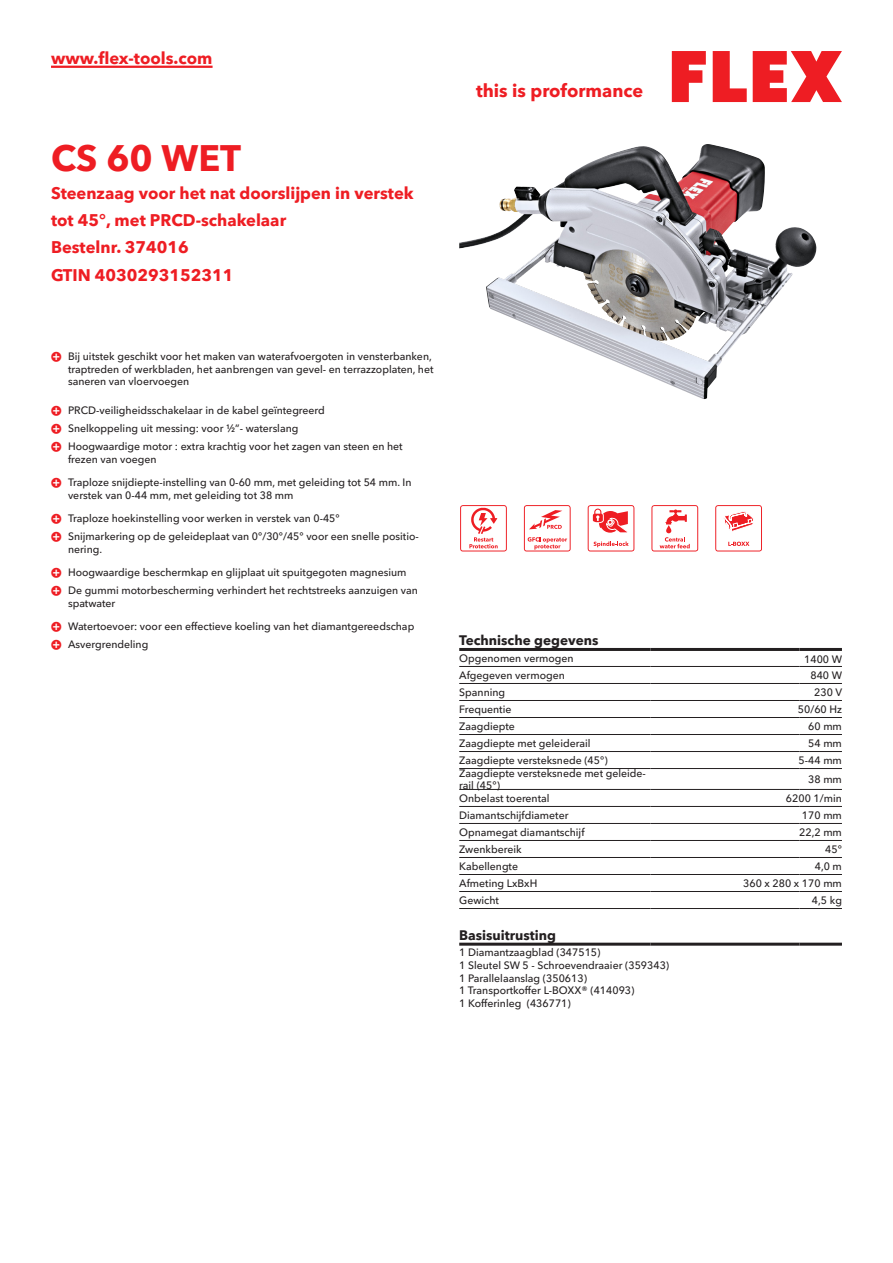
<style>
.page{position:relative;width:893px;height:1263px;background:#fff}
.page>*{position:absolute;margin:0;border:0;box-sizing:border-box;transform-origin:0 0}
.CB_AF_Product-name{font:700 36px "Avenir Next W1 G";color:#ee1d23}
.t1{font:700 18px "Avenir Next W1 G";color:#ee1d23}
.CB_AF_Product-short{font:700 16.5px/27px "Avenir Next W1 G";color:#ee1d23}
.CB_AF_Order-number{font:700 16.5px "Avenir Next W1 G";color:#ee1d23}
.CB_AF_Table-headline{font:700 13.5px "Avenir Next W1 G";color:#231f20}
.CB_AF_Table-specific{font:500 10.5px/12.6px "Avenir Next W1 G";color:#231f20}
</style>
<div class="page">
<svg style="left:672px;top:51px;width:34px;height:51px"></svg>
<svg style="left:713px;top:51px;width:34px;height:51px"></svg>
<svg style="left:753px;top:51px;width:89px;height:51px"></svg>
<hr style="left:51px;top:66px;width:162px;height:2px;background:#ee1d23">
<img style="left:459px;top:144px;width:334px;height:255px">
<hr style="left:459px;top:666px;width:192px;height:1px;background:#231f20">
<hr style="left:651px;top:666px;width:148px;height:1px;background:#231f20">
<hr style="left:799px;top:666px;width:43px;height:1px;background:#231f20">
<hr style="left:459px;top:683px;width:192px;height:1px;background:#231f20">
<hr style="left:651px;top:683px;width:148px;height:1px;background:#231f20">
<hr style="left:799px;top:683px;width:43px;height:1px;background:#231f20">
<hr style="left:459px;top:700px;width:192px;height:1px;background:#231f20">
<hr style="left:651px;top:700px;width:148px;height:1px;background:#231f20">
<hr style="left:799px;top:700px;width:43px;height:1px;background:#231f20">
<hr style="left:459px;top:717px;width:192px;height:1px;background:#231f20">
<hr style="left:651px;top:717px;width:148px;height:1px;background:#231f20">
<hr style="left:799px;top:717px;width:43px;height:1px;background:#231f20">
<hr style="left:459px;top:734px;width:192px;height:1px;background:#231f20">
<hr style="left:651px;top:734px;width:148px;height:1px;background:#231f20">
<hr style="left:799px;top:734px;width:43px;height:1px;background:#231f20">
<hr style="left:459px;top:751px;width:192px;height:1px;background:#231f20">
<hr style="left:651px;top:751px;width:148px;height:1px;background:#231f20">
<hr style="left:799px;top:751px;width:43px;height:1px;background:#231f20">
<hr style="left:459px;top:768px;width:192px;height:1px;background:#231f20">
<hr style="left:651px;top:768px;width:148px;height:1px;background:#231f20">
<hr style="left:799px;top:768px;width:43px;height:1px;background:#231f20">
<hr style="left:459px;top:789px;width:192px;height:1px;background:#231f20">
<hr style="left:651px;top:789px;width:148px;height:1px;background:#231f20">
<hr style="left:799px;top:789px;width:43px;height:1px;background:#231f20">
<hr style="left:459px;top:806px;width:192px;height:1px;background:#231f20">
<hr style="left:651px;top:806px;width:148px;height:1px;background:#231f20">
<hr style="left:799px;top:806px;width:43px;height:1px;background:#231f20">
<hr style="left:459px;top:823px;width:192px;height:1px;background:#231f20">
<hr style="left:651px;top:823px;width:148px;height:1px;background:#231f20">
<hr style="left:799px;top:823px;width:43px;height:1px;background:#231f20">
<hr style="left:459px;top:840px;width:192px;height:1px;background:#231f20">
<hr style="left:651px;top:840px;width:148px;height:1px;background:#231f20">
<hr style="left:799px;top:840px;width:43px;height:1px;background:#231f20">
<hr style="left:459px;top:857px;width:192px;height:1px;background:#231f20">
<hr style="left:651px;top:857px;width:148px;height:1px;background:#231f20">
<hr style="left:799px;top:857px;width:43px;height:1px;background:#231f20">
<hr style="left:459px;top:874px;width:192px;height:1px;background:#231f20">
<hr style="left:651px;top:874px;width:148px;height:1px;background:#231f20">
<hr style="left:799px;top:874px;width:43px;height:1px;background:#231f20">
<hr style="left:459px;top:891px;width:192px;height:1px;background:#231f20">
<hr style="left:651px;top:891px;width:148px;height:1px;background:#231f20">
<hr style="left:799px;top:891px;width:43px;height:1px;background:#231f20">
<hr style="left:459px;top:908px;width:192px;height:1px;background:#231f20">
<hr style="left:651px;top:908px;width:148px;height:1px;background:#231f20">
<hr style="left:799px;top:908px;width:43px;height:1px;background:#231f20">
<hr style="left:459px;top:648px;width:192px;height:3px;background:#231f20">
<hr style="left:651px;top:648px;width:148px;height:3px;background:#231f20">
<hr style="left:799px;top:648px;width:43px;height:3px;background:#231f20">
<hr style="left:459px;top:943px;width:192px;height:3px;background:#231f20">
<hr style="left:651px;top:943px;width:148px;height:3px;background:#231f20">
<hr style="left:799px;top:943px;width:43px;height:3px;background:#231f20">
<svg style="left:460px;top:505px;width:47px;height:46px"></svg>
<svg style="left:524px;top:505px;width:47px;height:46px"></svg>
<svg style="left:588px;top:505px;width:46px;height:46px"></svg>
<svg style="left:651px;top:505px;width:47px;height:46px"></svg>
<svg style="left:715px;top:505px;width:47px;height:46px"></svg>
<h3 class="CB_AF_Product-short" style="left:51px;top:43px;width:163px">www.flex-tools.com</h3>
<p class="CB_AF_Product-name" style="left:51px;top:130px;width:192px">CS 60 WET</p>
<p class="CB_AF_Product-short" style="left:51px;top:178px;width:364px">Steenzaag voor het nat doorslijpen in verstek tot 45°, met PRCD-schakelaar</p>
<p class="CB_AF_Order-number" style="left:51px;top:234px;width:139px">Bestelnr. 374016</p>
<p class="CB_AF_Order-number" style="left:51px;top:262px;width:184px">GTIN 4030293152311</p>
<h2 class="t1" style="left:476px;top:77px;width:169px">this is proformance</h2>
<p class="CB_AF_Table-specific" style="left:68px;top:349px;width:367px">Bij uitstek geschikt voor het maken van waterafvoergoten in vensterbanken, traptreden of werkbladen, het aanbrengen van gevel- en terrazzoplaten, het saneren van vloervoegen</p>
<p class="CB_AF_Table-specific" style="left:68px;top:403px;width:258px">PRCD-veiligheidsschakelaar in de kabel geïntegreerd</p>
<p class="CB_AF_Table-specific" style="left:68px;top:421px;width:232px">Snelkoppeling uit messing: voor ½”- waterslang</p>
<p class="CB_AF_Table-specific" style="left:68px;top:439px;width:336px">Hoogwaardige motor : extra krachtig voor het zagen van steen en het frezen van voegen</p>
<p class="CB_AF_Table-specific" style="left:68px;top:475px;width:345px">Traploze snijdiepte-instelling van 0-60 mm, met geleiding tot 54 mm. In verstek van 0-44 mm, met geleiding tot 38 mm</p>
<p class="CB_AF_Table-specific" style="left:68px;top:511px;width:273px">Traploze hoekinstelling voor werken in verstek van 0-45°</p>
<p class="CB_AF_Table-specific" style="left:68px;top:529px;width:352px">Snijmarkering op de geleideplaat van 0°/30°/45° voor een snelle positio&shy;nering.</p>
<p class="CB_AF_Table-specific" style="left:68px;top:565px;width:340px">Hoogwaardige beschermkap en glijplaat uit spuitgegoten magnesium</p>
<p class="CB_AF_Table-specific" style="left:68px;top:583px;width:351px">De gummi motorbescherming verhindert het rechtstreeks aanzuigen van spatwater</p>
<p class="CB_AF_Table-specific" style="left:68px;top:619px;width:348px">Watertoevoer: voor een effectieve koeling van het diamantgereedschap</p>
<p class="CB_AF_Table-specific" style="left:68px;top:637px;width:82px">Asvergrendeling</p>
<p class="CB_AF_Table-headline" style="left:459px;top:630px;width:141px">Technische gegevens</p>
<p class="CB_AF_Table-specific" style="left:459px;top:651px;width:116px">Opgenomen vermogen</p>
<p class="CB_AF_Table-specific" style="left:804px;top:652px;width:39px">1400 W</p>
<p class="CB_AF_Table-specific" style="left:459px;top:668px;width:107px">Afgegeven vermogen</p>
<p class="CB_AF_Table-specific" style="left:810px;top:668px;width:33px">840 W</p>
<p class="CB_AF_Table-specific" style="left:459px;top:685px;width:48px">Spanning</p>
<p class="CB_AF_Table-specific" style="left:814px;top:685px;width:29px">230 V</p>
<p class="CB_AF_Table-specific" style="left:459px;top:702px;width:54px">Frequentie</p>
<p class="CB_AF_Table-specific" style="left:798px;top:702px;width:46px">50/60 Hz</p>
<p class="CB_AF_Table-specific" style="left:459px;top:719px;width:57px">Zaagdiepte</p>
<p class="CB_AF_Table-specific" style="left:808px;top:719px;width:35px">60 mm</p>
<p class="CB_AF_Table-specific" style="left:459px;top:736px;width:133px">Zaagdiepte met geleiderail</p>
<p class="CB_AF_Table-specific" style="left:808px;top:736px;width:35px">54 mm</p>
<p class="CB_AF_Table-specific" style="left:459px;top:753px;width:150px">Zaagdiepte versteksnede (45°)</p>
<p class="CB_AF_Table-specific" style="left:799px;top:753px;width:45px">5-44 mm</p>
<p class="CB_AF_Table-specific" style="left:459px;top:766px;width:188px">Zaagdiepte versteksnede met geleide&shy;rail (45°)</p>
<p class="CB_AF_Table-specific" style="left:808px;top:772px;width:35px">38 mm</p>
<p class="CB_AF_Table-specific" style="left:459px;top:791px;width:92px">Onbelast toerental</p>
<p class="CB_AF_Table-specific" style="left:786px;top:791px;width:57px">6200 1/min</p>
<p class="CB_AF_Table-specific" style="left:459px;top:808px;width:111px">Diamantschijfdiameter</p>
<p class="CB_AF_Table-specific" style="left:802px;top:808px;width:41px">170 mm</p>
<p class="CB_AF_Table-specific" style="left:459px;top:825px;width:127px">Opnamegat diamantschijf</p>
<p class="CB_AF_Table-specific" style="left:799px;top:825px;width:44px">22,2 mm</p>
<p class="CB_AF_Table-specific" style="left:459px;top:842px;width:64px">Zwenkbereik</p>
<p class="CB_AF_Table-specific" style="left:825px;top:842px;width:18px">45°</p>
<p class="CB_AF_Table-specific" style="left:459px;top:859px;width:60px">Kabellengte</p>
<p class="CB_AF_Table-specific" style="left:815px;top:859px;width:29px">4,0 m</p>
<p class="CB_AF_Table-specific" style="left:459px;top:876px;width:80px">Afmeting LxBxH</p>
<p class="CB_AF_Table-specific" style="left:743px;top:876px;width:100px">360 x 280 x 170 mm</p>
<p class="CB_AF_Table-specific" style="left:459px;top:893px;width:41px">Gewicht</p>
<p class="CB_AF_Table-specific" style="left:812px;top:893px;width:32px">4,5 kg</p>
<p class="CB_AF_Table-headline" style="left:459px;top:924px;width:98px">Basisuitrusting</p>
<p class="CB_AF_Table-specific" style="left:459px;top:945px;width:211px">1 Diamantzaagblad (347515)<br>1 Sleutel SW 5 - Schroevendraaier (359343)<br>1 Parallelaanslag (350613)<br>1 Transportkoffer L-BOXX® (414093)<br>1 Kofferinleg (436771)</p>
</div>
